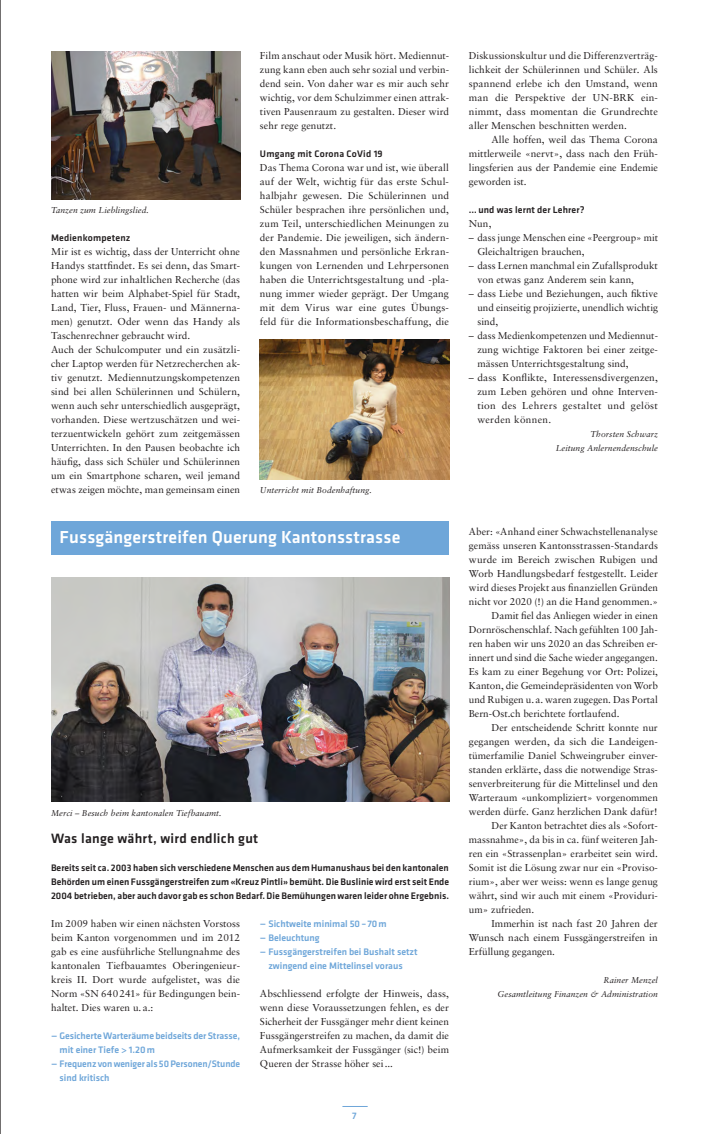
<style>
.page{position:relative;width:709px;height:1134px;background:#fff}
.page>*{position:absolute;margin:0;border:0;box-sizing:border-box;transform-origin:0 0}
.t1{font:500 18px "Klavika";letter-spacing:.01em;color:#fff}
.t2{font:500 14px "Klavika";letter-spacing:.02em;color:#231f20}
.t3{font:10px/14px "Sabon";letter-spacing:.005em;color:#231f20;text-align:justify}
.t4{font:500 9.8px/14px "Klavika";letter-spacing:.01em;color:#231f20;text-align:justify}
.t5{font:500 9.8px/14px "Klavika";color:#6ea6d9}
.t6{font:italic 8.5px/14px "Sabon";letter-spacing:.01em;color:#231f20;text-align:right}
</style>
<div class="page">
<svg style="left:342px;top:1106px;width:26px;height:1px"></svg>
<hr style="left:0;top:0;width:1px;height:1134px;background:#231f20">
<img style="left:51px;top:51px;width:189px;height:148px">
<img style="left:260px;top:339px;width:189px;height:140px">
<div style="left:51px;top:521px;width:398px;height:33px;background:#6ea6d9"></div>
<img style="left:51px;top:577px;width:398px;height:224px">
<p class="t6" style="left:51px;top:203px;width:99px">Tanzen zum Lieblingslied.</p>
<p class="t4" style="left:51px;top:231px;width:81px">Medienkompetenz</p>
<p class="t3" style="left:51px;top:245px;width:190px;text-align:left">Mir ist es wichtig, dass der Unterricht ohne Handys stattfindet. Es sei denn, das Smart&shy;phone wird zur inhaltlichen Recherche (das hatten wir beim Alphabet-Spiel für Stadt, Land, Tier, Fluss, Frauen- und Männerna&shy;men) genutzt. Oder wenn das Handy als Taschenrechner gebraucht wird.<br>Auch der Schulcomputer und ein zusätzli&shy;cher Laptop werden für Netzrecherchen ak&shy;tiv genutzt. Mediennutzungskompetenzen sind bei allen Schülerinnen und Schülern, wenn auch sehr unterschiedlich ausgeprägt, vorhanden. Diese wertzuschätzen und wei&shy;terzuentwickeln gehört zum zeitgemässen Unterrichten. In den Pausen beobachte ich häufig, dass sich Schüler und Schülerinnen um ein Smartphone scharen, weil jemand etwas zeigen möchte, man gemeinsam einen</p>
<p class="t3" style="left:260px;top:49px;width:190px">Film anschaut oder Musik hört. Mediennut&shy;zung kann eben auch sehr sozial und verbin&shy;dend sein. Von daher war es mir auch sehr wichtig, vor dem Schulzimmer einen attrak&shy;tiven Pausenraum zu gestalten. Dieser wird sehr rege genutzt.</p>
<p class="t4" style="left:260px;top:147px;width:124px">Umgang mit Corona CoVid 19</p>
<p class="t3" style="left:260px;top:161px;width:190px">Das Thema Corona war und ist, wie überall auf der Welt, wichtig für das erste Schul&shy;halbjahr gewesen. Die Schülerinnen und Schüler besprachen ihre persönlichen und, zum Teil, unterschiedlichen Meinungen zu der Pandemie. Die jeweiligen, sich ändern&shy;den Massnahmen und persönliche Erkran&shy;kungen von Lernenden und Lehrpersonen haben die Unterrichtsgestaltung und -pla&shy;nung immer wieder geprägt. Der Umgang mit dem Virus war eine gutes Übungs&shy;feld für die Informationsbeschaffung, die</p>
<p class="t6" style="left:260px;top:483px;width:113px">Unterricht mit Bodenhaftung.</p>
<h1 class="t1" style="left:60px;top:525px;width:342px">Fussgängerstreifen Querung Kantonsstrasse</h1>
<p class="t6" style="left:51px;top:805px;width:172px">Merci – Besuch beim kantonalen Tiefbauamt.</p>
<h2 class="t2" style="left:51px;top:829px;width:209px">Was lange währt, wird endlich gut</h2>
<p class="t4" style="left:51px;top:861px;width:399px">Bereits seit ca. 2003 haben sich verschiedene Menschen aus dem Humanushaus bei den kantonalen Behörden um einen Fussgängerstreifen zum «Kreuz Pintli» bemüht. Die Buslinie wird erst seit Ende 2004 betrieben, aber auch davor gab es schon Bedarf. Die Bemühungen waren leider ohne Ergebnis.</p>
<p class="t3" style="left:51px;top:917px;width:190px">Im 2009 haben wir einen nächsten Vorstoss beim Kanton vorgenommen und im 2012 gab es eine ausführliche Stellungnahme des kantonalen Tiefbauamtes Oberingenieur&shy;kreis II. Dort wurde aufgelistet, was die Norm «SN 640241» für Bedingungen bein&shy;haltet. Dies waren u. a.:</p>
<p class="t5" style="left:60px;top:1029px;width:182px;text-indent:-9px">— Gesicherte Warteräume beidseits der Strasse, mit einer Tiefe &gt; 1.20m</p>
<p class="t5" style="left:60px;top:1057px;width:182px;text-indent:-9px">— Frequenz von weniger als 50 Personen/Stunde sind kritisch</p>
<p class="t5" style="left:260px;top:917px;width:128px">— Sichtweite minimal 50–70m</p>
<p class="t5" style="left:260px;top:931px;width:61px">— Beleuchtung</p>
<p class="t5" style="left:268px;top:945px;width:150px;text-indent:-9px">— Fussgängerstreifen bei Bushalt setzt zwingend eine Mittelinsel voraus</p>
<p class="t3" style="left:260px;top:987px;width:190px">Abschliessend erfolgte der Hinweis, dass, wenn diese Voraussetzungen fehlen, es der Sicherheit der Fussgänger mehr dient keinen Fussgängerstreifen zu machen, da damit die Aufmerksamkeit der Fussgänger (sic!) beim Queren der Strasse höher sei...</p>
<p class="t5" style="left:352px;top:1108px;width:6px">7</p>
<p class="t3" style="left:469px;top:49px;width:190px">Diskussionskultur und die Differenzverträg&shy;lichkeit der Schülerinnen und Schüler. Als spannend erlebe ich den Umstand, wenn man die Perspektive der UN-BRK ein&shy;nimmt, dass momentan die Grundrechte aller Menschen beschnitten werden.</p>
<p class="t3" style="left:469px;top:133px;width:191px;text-indent:23px">Alle hoffen, weil das Thema Corona mittlerweile «nervt», dass nach den Früh&shy;lingsferien aus der Pandemie eine Endemie geworden ist.</p>
<p class="t4" style="left:469px;top:203px;width:117px">… und was lernt der Lehrer?</p>
<p class="t3" style="left:469px;top:217px;width:24px">Nun,</p>
<p class="t3" style="left:477px;top:231px;width:182px;text-indent:-9px">– dass junge Menschen eine «Peergroup» mit<br>Gleichaltrigen brauchen,</p>
<p class="t3" style="left:477px;top:259px;width:182px;text-indent:-8px">– dass Lernen manchmal ein Zufallsprodukt von etwas ganz Anderem sein kann,</p>
<p class="t3" style="left:477px;top:287px;width:182px;text-indent:-8px">– dass Liebe und Beziehungen, auch fiktive und einseitig projizierte, unendlich wichtig sind,</p>
<p class="t3" style="left:477px;top:329px;width:182px;text-indent:-8px">– dass Medienkompetenzen und Mediennut&shy;zung wichtige Faktoren bei einer zeitge&shy;mässen Unterrichtsgestaltung sind,</p>
<p class="t3" style="left:477px;top:371px;width:182px;text-indent:-8px">– dass Konflikte, Interessensdivergenzen, zum Leben gehören und ohne Interven&shy;tion des Lehrers gestaltet und gelöst werden können.</p>
<p class="t6" style="left:555px;top:427px;width:104px">Thorsten Schwarz<br>Leitung Anlernendenschule</p>
<p class="t3" style="left:469px;top:525px;width:190px">Aber: «Anhand einer Schwachstellenanalyse</p>
<p class="t3" style="left:469px;top:539px;width:190px">gemäss unseren Kantonsstrassen-Standards</p>
<p class="t3" style="left:469px;top:553px;width:190px">wurde im Bereich zwischen Rubigen und</p>
<p class="t3" style="left:469px;top:567px;width:190px">Worb Handlungsbedarf festgestellt. Leider</p>
<p class="t3" style="left:469px;top:581px;width:190px">wird dieses Projekt aus finanziellen Gründen</p>
<p class="t3" style="left:469px;top:595px;width:190px">nicht vor 2020 (!) an die Hand genommen.»</p>
<p class="t3" style="left:491px;top:609px;width:168px">Damit fiel das Anliegen wieder in einen</p>
<p class="t3" style="left:469px;top:623px;width:190px">Dornröschenschlaf. Nach gefühlten 100 Jah-</p>
<p class="t3" style="left:469px;top:637px;width:190px">ren haben wir uns 2020 an das Schreiben er-</p>
<p class="t3" style="left:469px;top:651px;width:190px">innert und sind die Sache wieder angegangen.</p>
<p class="t3" style="left:469px;top:665px;width:190px">Es kam zu einer Begehung vor Ort: Polizei,</p>
<p class="t3" style="left:469px;top:679px;width:191px">Kanton, die Gemeindepräsidenten von Worb</p>
<p class="t3" style="left:469px;top:693px;width:191px">und Rubigen u.a. waren zugegen. Das Portal</p>
<p class="t3" style="left:469px;top:707px;width:152px">Bern-Ost.ch berichtete fortlaufend.</p>
<p class="t3" style="left:491px;top:721px;width:168px">Der entscheidende Schritt konnte nur</p>
<p class="t3" style="left:469px;top:735px;width:190px">gegangen werden, da sich die Landeigen-</p>
<p class="t3" style="left:469px;top:749px;width:190px">tümerfamilie Daniel Schweingruber einver-</p>
<p class="t3" style="left:469px;top:763px;width:190px">standen erklärte, dass die notwendige Stras-</p>
<p class="t3" style="left:469px;top:777px;width:190px">senverbreiterung für die Mittelinsel und den</p>
<p class="t3" style="left:469px;top:791px;width:190px">Warteraum «unkompliziert» vorgenommen</p>
<p class="t3" style="left:469px;top:805px;width:190px">werden dürfe. Ganz herzlichen Dank dafür!</p>
<p class="t3" style="left:491px;top:819px;width:168px">Der Kanton betrachtet dies als «Sofort-</p>
<p class="t3" style="left:469px;top:833px;width:190px">massnahme», da bis in ca. fünf weiteren Jah-</p>
<p class="t3" style="left:469px;top:847px;width:190px">ren ein «Strassenplan» erarbeitet sein wird.</p>
<p class="t3" style="left:469px;top:861px;width:190px">Somit ist die Lösung zwar nur ein «Proviso-</p>
<p class="t3" style="left:469px;top:875px;width:190px">rium», aber wer weiss: wenn es lange genug</p>
<p class="t3" style="left:469px;top:889px;width:190px">währt, sind wir auch mit einem «Providuri-</p>
<p class="t3" style="left:469px;top:903px;width:67px">um» zufrieden.</p>
<p class="t3" style="left:491px;top:917px;width:168px">Immerhin ist nach fast 20 Jahren der</p>
<p class="t3" style="left:469px;top:931px;width:190px">Wunsch nach einem Fussgängerstreifen in</p>
<p class="t3" style="left:469px;top:945px;width:88px">Erfüllung gegangen.</p>
<p class="t6" style="left:497px;top:973px;width:162px">Rainer Menzel<br>Gesamtleitung Finanzen &amp; Administration</p>
</div>
